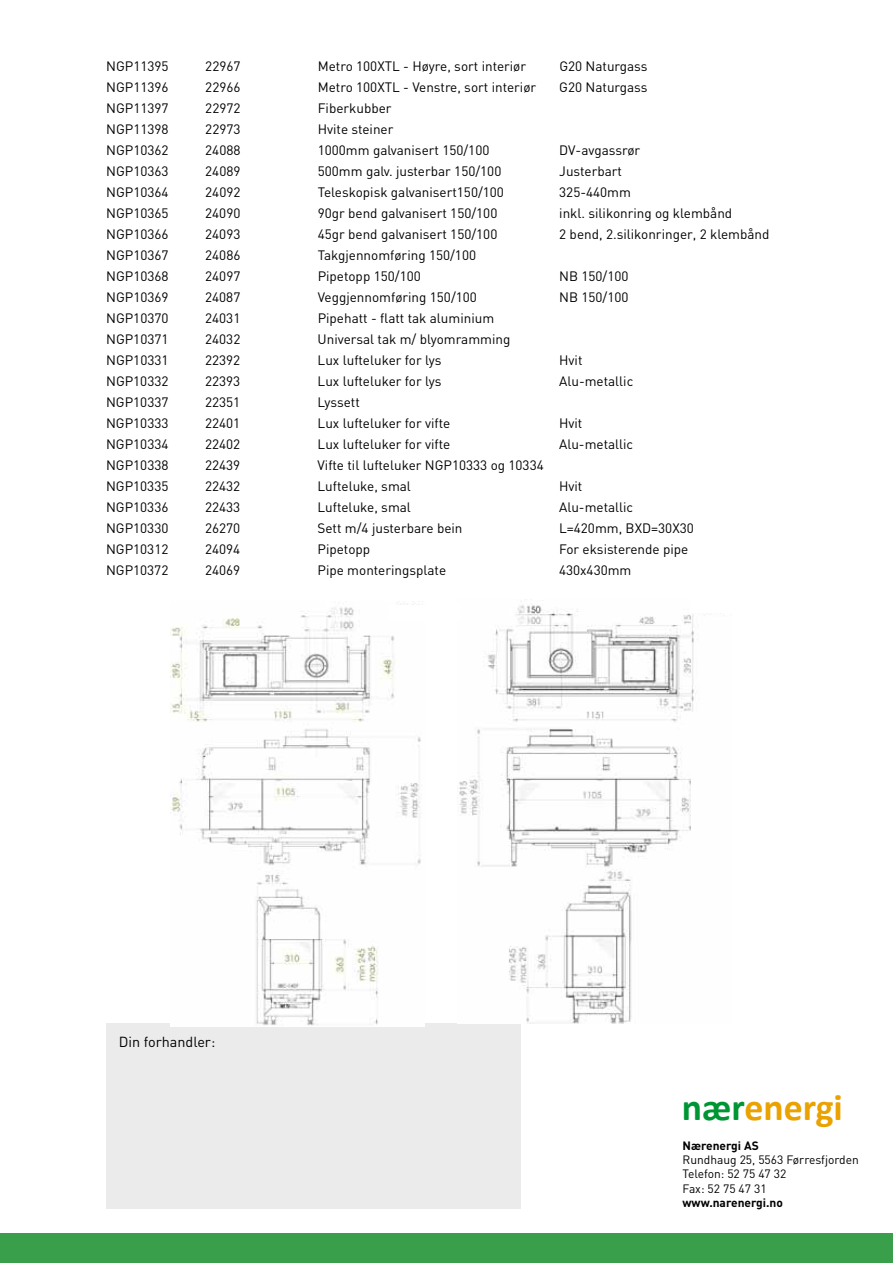
<style>
.page{position:relative;width:893px;height:1263px;background:#fff}
.page>*{position:absolute;margin:0;border:0;box-sizing:border-box;transform-origin:0 0}
.t1{font:700 37.8px "Calibri";color:#eaa200}
.t2{font:700 37.8px "Calibri";color:#000}
.t3{font:14.4px "DIN";color:#000}
.t4{font:13.5px "DIN";color:#000}
.t5{font:12px/14.4px "DIN";color:#000}
.t6{font:700 12px "DIN";color:#000}
.s1{color:#009534}
</style>
<div class="page">
<div style="left:0;top:1233px;width:893px;height:30px;background:#399f4a"></div>
<div style="left:106px;top:1024px;width:415px;height:185px;background:#ebebec"></div>
<img style="left:171px;top:602px;width:253px;height:425px">
<img style="left:459px;top:605px;width:262px;height:419px">
<div style="left:690px;top:598px;width:71px;height:15px;background:#fff"></div>
<div style="left:389px;top:605px;width:71px;height:16px;background:#fff"></div>
<p class="t4" style="left:106px;top:58px;width:64px">NGP11395</p>
<p class="t4" style="left:205px;top:58px;width:37px">22967</p>
<p class="t4" style="left:318px;top:58px;width:210px">Metro 100XTL - Høyre, sort interiør</p>
<p class="t4" style="left:559px;top:58px;width:90px">G20 Naturgass</p>
<p class="t4" style="left:106px;top:79px;width:64px">NGP11396</p>
<p class="t4" style="left:205px;top:79px;width:37px">22966</p>
<p class="t4" style="left:318px;top:79px;width:220px">Metro 100XTL - Venstre, sort interiør</p>
<p class="t4" style="left:559px;top:79px;width:90px">G20 Naturgass</p>
<p class="t4" style="left:106px;top:100px;width:64px">NGP11397</p>
<p class="t4" style="left:205px;top:100px;width:37px">22972</p>
<p class="t4" style="left:318px;top:100px;width:75px">Fiberkubber</p>
<p class="t4" style="left:106px;top:121px;width:64px">NGP11398</p>
<p class="t4" style="left:205px;top:121px;width:37px">22973</p>
<p class="t4" style="left:318px;top:121px;width:77px">Hvite steiner</p>
<p class="t4" style="left:106px;top:142px;width:64px">NGP10362</p>
<p class="t4" style="left:205px;top:142px;width:37px">24088</p>
<p class="t4" style="left:318px;top:142px;width:173px">1000mm galvanisert 150/100</p>
<p class="t4" style="left:559px;top:142px;width:82px">DV-avgassrør</p>
<p class="t4" style="left:106px;top:163px;width:64px">NGP10363</p>
<p class="t4" style="left:205px;top:163px;width:37px">24089</p>
<p class="t4" style="left:318px;top:163px;width:185px">500mm galv. justerbar 150/100</p>
<p class="t4" style="left:559px;top:163px;width:64px">Justerbart</p>
<p class="t4" style="left:106px;top:184px;width:64px">NGP10364</p>
<p class="t4" style="left:205px;top:184px;width:37px">24092</p>
<p class="t4" style="left:318px;top:184px;width:188px">Teleskopisk galvanisert150/100</p>
<p class="t4" style="left:559px;top:184px;width:73px">325-440mm</p>
<p class="t4" style="left:106px;top:205px;width:64px">NGP10365</p>
<p class="t4" style="left:205px;top:205px;width:37px">24090</p>
<p class="t4" style="left:318px;top:205px;width:181px">90gr bend galvanisert 150/100</p>
<p class="t4" style="left:559px;top:205px;width:175px">inkl. silikonring og klembånd</p>
<p class="t4" style="left:106px;top:226px;width:64px">NGP10366</p>
<p class="t4" style="left:205px;top:226px;width:37px">24093</p>
<p class="t4" style="left:318px;top:226px;width:181px">45gr bend galvanisert 150/100</p>
<p class="t4" style="left:559px;top:226px;width:212px">2 bend, 2.silikonringer, 2 klembånd</p>
<p class="t4" style="left:106px;top:247px;width:64px">NGP10367</p>
<p class="t4" style="left:205px;top:247px;width:37px">24086</p>
<p class="t4" style="left:318px;top:247px;width:160px">Takgjennomføring 150/100</p>
<p class="t4" style="left:106px;top:268px;width:64px">NGP10368</p>
<p class="t4" style="left:205px;top:268px;width:37px">24097</p>
<p class="t4" style="left:318px;top:268px;width:105px">Pipetopp 150/100</p>
<p class="t4" style="left:559px;top:268px;width:71px">NB 150/100</p>
<p class="t4" style="left:106px;top:289px;width:64px">NGP10369</p>
<p class="t4" style="left:205px;top:289px;width:37px">24087</p>
<p class="t4" style="left:318px;top:289px;width:161px">Veggjennomføring 150/100</p>
<p class="t4" style="left:559px;top:289px;width:71px">NB 150/100</p>
<p class="t4" style="left:106px;top:310px;width:64px">NGP10370</p>
<p class="t4" style="left:205px;top:310px;width:37px">24031</p>
<p class="t4" style="left:318px;top:310px;width:178px">Pipehatt - flatt tak aluminium</p>
<p class="t4" style="left:106px;top:331px;width:64px">NGP10371</p>
<p class="t4" style="left:205px;top:331px;width:37px">24032</p>
<p class="t4" style="left:318px;top:331px;width:194px">Universal tak m/ blyomramming</p>
<p class="t4" style="left:106px;top:352px;width:64px">NGP10331</p>
<p class="t4" style="left:205px;top:352px;width:37px">22392</p>
<p class="t4" style="left:318px;top:352px;width:125px">Lux lufteluker for lys</p>
<p class="t4" style="left:559px;top:352px;width:25px">Hvit</p>
<p class="t4" style="left:106px;top:373px;width:64px">NGP10332</p>
<p class="t4" style="left:205px;top:373px;width:37px">22393</p>
<p class="t4" style="left:318px;top:373px;width:125px">Lux lufteluker for lys</p>
<p class="t4" style="left:559px;top:373px;width:76px">Alu-metallic</p>
<p class="t4" style="left:106px;top:394px;width:64px">NGP10337</p>
<p class="t4" style="left:205px;top:394px;width:37px">22351</p>
<p class="t4" style="left:318px;top:394px;width:44px">Lyssett</p>
<p class="t4" style="left:106px;top:415px;width:64px">NGP10333</p>
<p class="t4" style="left:205px;top:415px;width:37px">22401</p>
<p class="t4" style="left:318px;top:415px;width:134px">Lux lufteluker for vifte</p>
<p class="t4" style="left:559px;top:415px;width:25px">Hvit</p>
<p class="t4" style="left:106px;top:436px;width:64px">NGP10334</p>
<p class="t4" style="left:205px;top:436px;width:37px">22402</p>
<p class="t4" style="left:318px;top:436px;width:134px">Lux lufteluker for vifte</p>
<p class="t4" style="left:559px;top:436px;width:76px">Alu-metallic</p>
<p class="t4" style="left:106px;top:457px;width:64px">NGP10338</p>
<p class="t4" style="left:205px;top:457px;width:37px">22439</p>
<p class="t4" style="left:318px;top:457px;width:228px">Vifte til lufteluker NGP10333 og 10334</p>
<p class="t4" style="left:106px;top:478px;width:64px">NGP10335</p>
<p class="t4" style="left:205px;top:478px;width:37px">22432</p>
<p class="t4" style="left:318px;top:478px;width:95px">Lufteluke, smal</p>
<p class="t4" style="left:559px;top:478px;width:25px">Hvit</p>
<p class="t4" style="left:106px;top:499px;width:64px">NGP10336</p>
<p class="t4" style="left:205px;top:499px;width:37px">22433</p>
<p class="t4" style="left:318px;top:499px;width:95px">Lufteluke, smal</p>
<p class="t4" style="left:559px;top:499px;width:76px">Alu-metallic</p>
<p class="t4" style="left:106px;top:520px;width:64px">NGP10330</p>
<p class="t4" style="left:205px;top:520px;width:37px">26270</p>
<p class="t4" style="left:318px;top:520px;width:146px">Sett m/4 justerbare bein</p>
<p class="t4" style="left:559px;top:520px;width:136px">L=420mm, BXD=30X30</p>
<p class="t4" style="left:106px;top:541px;width:64px">NGP10312</p>
<p class="t4" style="left:205px;top:541px;width:37px">24094</p>
<p class="t4" style="left:318px;top:541px;width:54px">Pipetopp</p>
<p class="t4" style="left:559px;top:541px;width:131px">For eksisterende pipe</p>
<p class="t4" style="left:106px;top:562px;width:64px">NGP10372</p>
<p class="t4" style="left:205px;top:562px;width:37px">24069</p>
<p class="t4" style="left:317px;top:562px;width:130px">Pipe monteringsplate</p>
<p class="t4" style="left:559px;top:562px;width:74px">430x430mm</p>
<p class="t3" style="left:119px;top:1033px;width:98px">Din forhandler:</p>
<h1 class="t1" style="left:682px;top:1084px;width:163px"><span class="s1">nær</span>energi</h1>
<p class="t6" style="left:682px;top:1137px;width:78px">Nærenergi AS</p>
<p class="t5" style="left:682px;top:1152px;width:178px">Rundhaug 25, 5563 Førresfjorden<br>Telefon: 52 75 47 32<br>Fax: 52 75 47 31</p>
<p class="t6" style="left:682px;top:1195px;width:102px">www.narenergi.no</p>
<h1 class="t2" style="left:682px;top:1175px;width:163px">nærenergi</h1>
</div>
